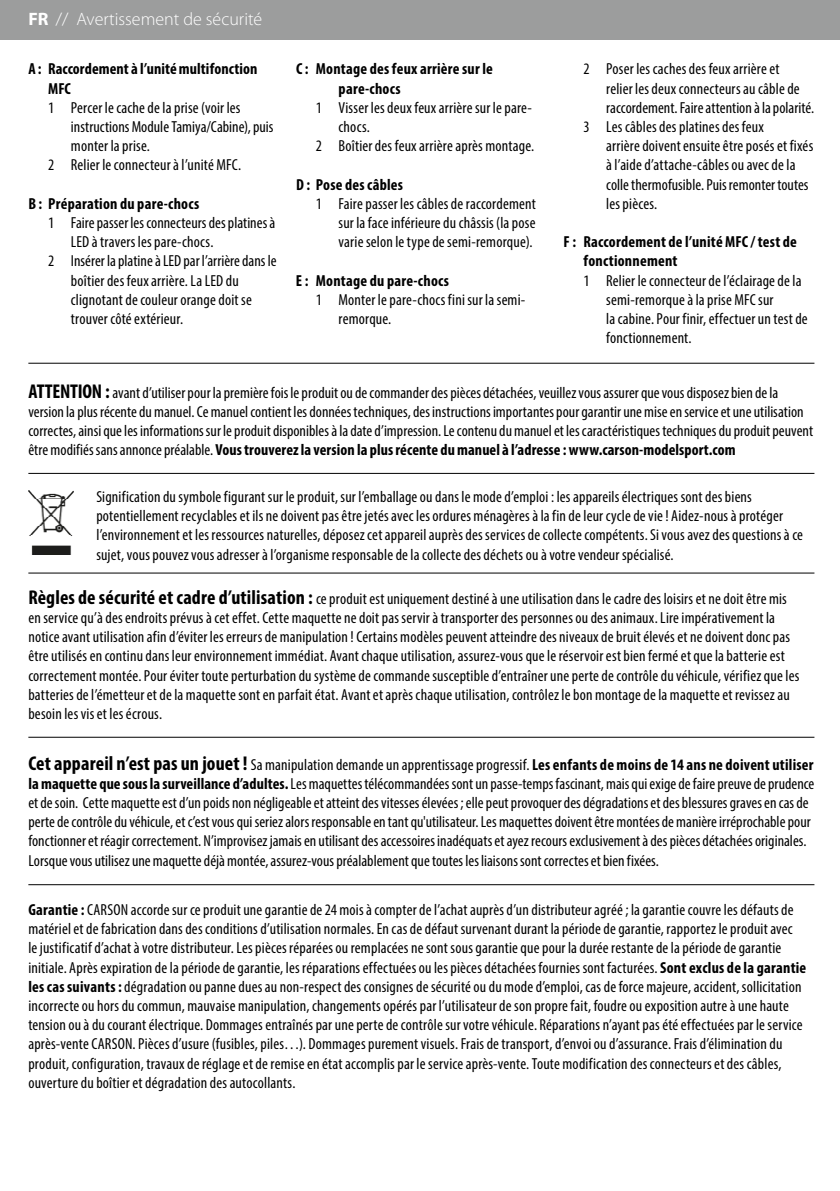
<style>
.page{position:relative;width:840px;height:1191px;background:#fff}
.page>*{position:absolute;margin:0;border:0;box-sizing:border-box;transform-origin:0 0}
.t1{font:300 18px "Myriad Pro";color:#fff}
.t2{font:condensed 16px/19.2px "Myriad Pro";letter-spacing:.01em;color:#000}
.t3{font:700 condensed 16px/19.2px "Myriad Pro";letter-spacing:.015em;color:#000}
.s1{font-weight:700}
.s2{font-weight:700;font-size:20px}
</style>
<div class="page">
<div style="left:0;top:0;width:839px;height:40px;background:#9c9d9d"></div>
<hr style="left:28px;top:473px;width:786px;height:1px;background:#000">
<hr style="left:28px;top:363px;width:786px;height:1px;background:#000">
<hr style="left:28px;top:573px;width:786px;height:1px;background:#000">
<hr style="left:28px;top:737px;width:786px;height:1px;background:#000">
<hr style="left:28px;top:884px;width:786px;height:1px;background:#000">
<img style="left:28px;top:491px;width:45px;height:63px">
<p class="t1" style="left:28px;top:8px;width:235px"><span class="s1">FR</span> // Avertissement de sécurité</p>
<p class="t3" style="left:48px;top:59px;width:210px;text-indent:-20px">A : Raccordement à l’unité multifonction<br>MFC</p>
<p class="t2" style="left:48px;top:98px;width:194px">1 Percer le cache de la prise (voir les</p>
<p class="t2" style="left:71px;top:117px;width:204px">instructions Module Tamiya/Cabine), puis</p>
<p class="t2" style="left:71px;top:136px;width:80px">monter la prise.</p>
<p class="t2" style="left:48px;top:155px;width:194px">2 Relier le connecteur à l’unité MFC.</p>
<p class="t3" style="left:28px;top:193px;width:172px">B : Préparation du pare-chocs</p>
<p class="t2" style="left:48px;top:213px;width:228px">1 Faire passer les connecteurs des platines à</p>
<p class="t2" style="left:71px;top:232px;width:144px">LED à travers les pare-chocs.</p>
<p class="t2" style="left:48px;top:251px;width:230px">2 Insérer la platine à LED par l’arrière dans le</p>
<p class="t2" style="left:71px;top:270px;width:169px">boîtier des feux arrière. La LED du</p>
<p class="t2" style="left:71px;top:290px;width:182px">clignotant de couleur orange doit se</p>
<p class="t2" style="left:71px;top:309px;width:114px">trouver côté extérieur.</p>
<p class="t3" style="left:338px;top:59px;width:156px;text-indent:-43px">C : Montage des feux arrière sur le pare-chocs</p>
<p class="t2" style="left:316px;top:98px;width:216px">1 Visser les deux feux arrière sur le pare-</p>
<p class="t2" style="left:338px;top:117px;width:33px">chocs.</p>
<p class="t2" style="left:316px;top:136px;width:220px">2 Boîtier des feux arrière après montage.</p>
<p class="t3" style="left:296px;top:174px;width:108px">D : Pose des câbles</p>
<p class="t2" style="left:338px;top:194px;width:199px;text-align:justify;text-indent:-23px">1 Faire passer les câbles de raccordement sur la face inférieure du châssis (la pose varie selon le type de semi-remorque).</p>
<p class="t3" style="left:296px;top:270px;width:154px">E : Montage du pare-chocs</p>
<p class="t2" style="left:338px;top:290px;width:187px;text-indent:-23px">1 Monter le pare-chocs fini sur la semi&shy;remorque.</p>
<p class="t2" style="left:583px;top:59px;width:197px">2 Poser les caches des feux arrière et</p>
<p class="t2" style="left:606px;top:78px;width:195px">relier les deux connecteurs au câble de</p>
<p class="t2" style="left:606px;top:98px;width:209px">raccordement. Faire attention à la polarité.</p>
<p class="t2" style="left:583px;top:117px;width:182px">3 Les câbles des platines des feux</p>
<p class="t2" style="left:606px;top:136px;width:208px">arrière doivent ensuite être posés et fixés</p>
<p class="t2" style="left:606px;top:155px;width:191px">à l’aide d’attache-câbles ou avec de la</p>
<p class="t2" style="left:606px;top:174px;width:204px">colle thermofusible. Puis remonter toutes</p>
<p class="t2" style="left:606px;top:194px;width:53px">les pièces.</p>
<p class="t3" style="left:583px;top:232px;width:215px;text-indent:-20px">F : Raccordement de l’unité MFC / test de fonctionnement</p>
<p class="t2" style="left:606px;top:270px;width:203px;text-indent:-23px">1 Relier le connecteur de l’éclairage de la semi-remorque à la prise MFC sur<br>la cabine. Pour finir, effectuer un test de fonctionnement.</p>
<p class="t2" style="left:28px;top:382px;width:785px"><span class="s2">ATTENTION :</span> avant d’utiliser pour la première fois le produit ou de commander des pièces détachées, veuillez vous assurer que vous disposez bien de la version la plus récente du manuel. Ce manuel contient les données techniques, des instructions importantes pour garantir une mise en service et une utilisation correctes, ainsi que les informations sur le produit disponibles à la date d’impression. Le contenu du manuel et les caractéristiques techniques du produit peuvent être modifiés sans annonce préalable. <span class="s1">Vous trouverez la version la plus récente du manuel à l’adresse : www.carson-modelsport.com</span></p>
<p class="t2" style="left:96px;top:487px;width:707px">Signification du symbole figurant sur le produit, sur l’emballage ou dans le mode d’emploi : les appareils électriques sont des biens potentiellement recyclables et ils ne doivent pas être jetés avec les ordures ménagères à la fin de leur cycle de vie ! Aidez-nous à protéger l’environnement et les ressources naturelles, déposez cet appareil auprès des services de collecte compétents. Si vous avez des questions à ce sujet, vous pouvez vous adresser à l’organisme responsable de la collecte des déchets ou à votre vendeur spécialisé.</p>
<p class="t2" style="left:28px;top:588px;width:772px"><span class="s2">Règles de sécurité et cadre d’utilisation :</span> ce produit est uniquement destiné à une utilisation dans le cadre des loisirs et ne doit être mis en service qu’à des endroits prévus à cet effet. Cette maquette ne doit pas servir à transporter des personnes ou des animaux. Lire impérativement la notice avant utilisation afin d’éviter les erreurs de manipulation ! Certains modèles peuvent atteindre des niveaux de bruit élevés et ne doivent donc pas être utilisés en continu dans leur environnement immédiat. Avant chaque utilisation, assurez-vous que le réservoir est bien fermé et que la batterie est correctement montée. Pour éviter toute perturbation du système de commande susceptible d’entraîner une perte de contrôle du véhicule, vérifiez que les batteries de l’émetteur et de la maquette sont en parfait état. Avant et après chaque utilisation, contrôlez le bon montage de la maquette et revissez au besoin les vis et les écrous.</p>
<p class="t2" style="left:28px;top:754px;width:787px"><span class="s2">Cet appareil n’est pas un jouet !</span> Sa manipulation demande un apprentissage progressif. <span class="s1">Les enfants de moins de 14 ans ne doivent utiliser la maquette que sous la surveillance d’adultes.</span> Les maquettes télécommandées sont un passe-temps fascinant, mais qui exige de faire preuve de prudence et de soin. Cette maquette est d’un poids non négligeable et atteint des vitesses élevées ; elle peut provoquer des dégradations et des blessures graves en cas de perte de contrôle du véhicule, et c’est vous qui seriez alors responsable en tant qu'utilisateur. Les maquettes doivent être montées de manière irréprochable pour fonctionner et réagir correctement. N’improvisez jamais en utilisant des accessoires inadéquats et ayez recours exclusivement à des pièces détachées originales.<br>Lorsque vous utilisez une maquette déjà montée, assurez-vous préalablement que toutes les liaisons sont correctes et bien fixées.</p>
<p class="t2" style="left:28px;top:899px;width:779px"><span class="s1">Garantie :</span> CARSON accorde sur ce produit une garantie de 24 mois à compter de l’achat auprès d’un distributeur agréé ; la garantie couvre les défauts de matériel et de fabrication dans des conditions d’utilisation normales. En cas de défaut survenant durant la période de garantie, rapportez le produit avec<br>le justificatif d’achat à votre distributeur. Les pièces réparées ou remplacées ne sont sous garantie que pour la durée restante de la période de garantie initiale. Après expiration de la période de garantie, les réparations effectuées ou les pièces détachées fournies sont facturées. <span class="s1">Sont exclus de la garantie les cas suivants :</span> dégradation ou panne dues au non-respect des consignes de sécurité ou du mode d’emploi, cas de force majeure, accident, sollicitation incorrecte ou hors du commun, mauvaise manipulation, changements opérés par l’utilisateur de son propre fait, foudre ou exposition autre à une haute tension ou à du courant électrique. Dommages entraînés par une perte de contrôle sur votre véhicule. Réparations n’ayant pas été effectuées par le service après-vente CARSON. Pièces d’usure (fusibles, piles…). Dommages purement visuels. Frais de transport, d’envoi ou d’assurance. Frais d’élimination du produit, configuration, travaux de réglage et de remise en état accomplis par le service après-vente. Toute modification des connecteurs et des câbles, ouverture du boîtier et dégradation des autocollants.</p>
</div>
